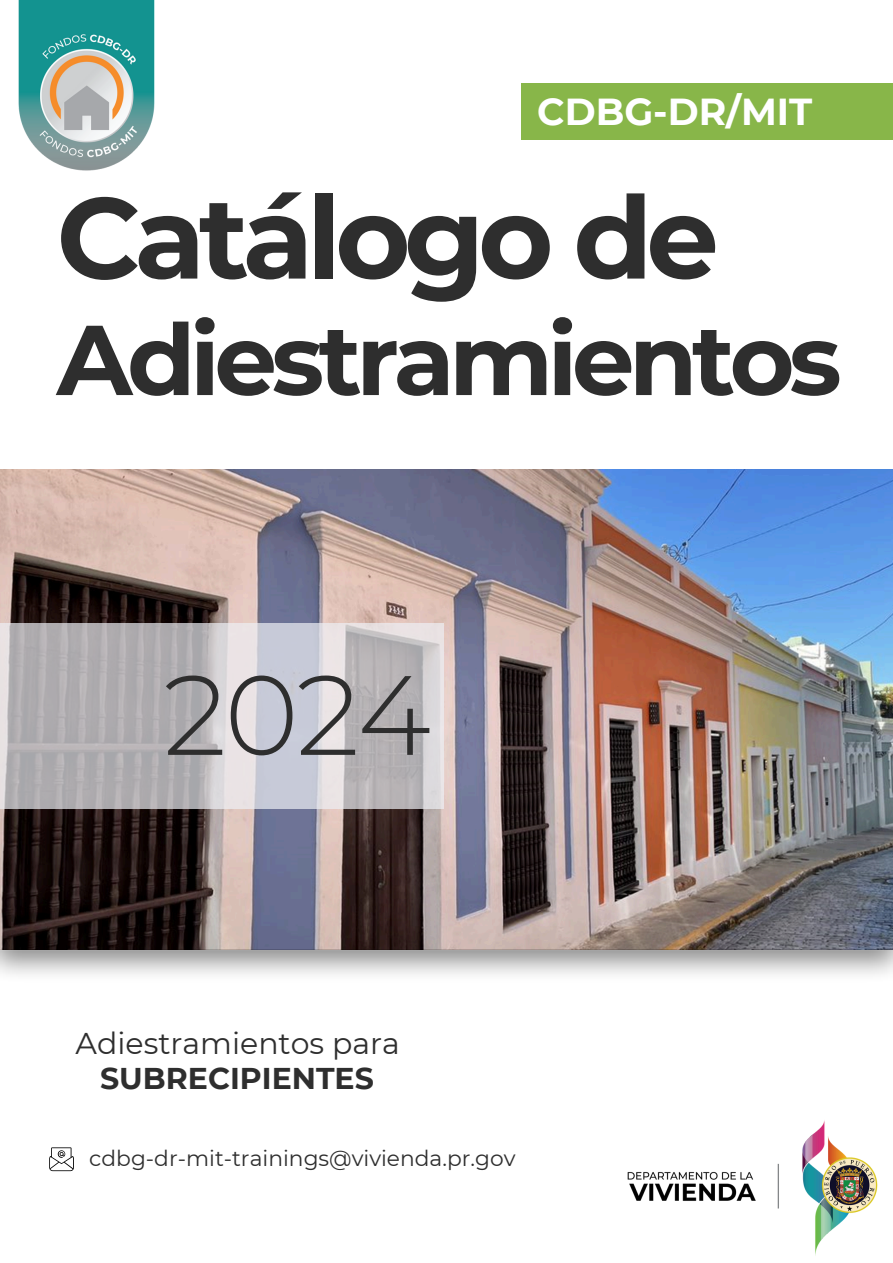
<style>
.page{position:relative;width:893px;height:1263px;background:#fff}
.page>*{position:absolute;margin:0;border:0;box-sizing:border-box;transform-origin:0 0}
.t1{font:700 114.75px "Montserrat";letter-spacing:-.055em;color:#2e2e2e}
.t2{font:300 112.5px "Montserrat";color:#2e2e2e}
.t3{font:700 99px "Montserrat";letter-spacing:-.055em;color:#2e2e2e}
.t4{font:700 37.5px "Montserrat";color:#fff}
.t5{font:30px "Montserrat";color:#2e2e2e}
.t6{font:700 30px "Montserrat";color:#2e2e2e}
.t7{font:21.75px "Montserrat";color:#2e2e2e}
</style>
<div class="page">
<img style="left:0;top:470px;width:893px;height:505px">
<svg style="left:0;top:623px;width:444px;height:186px;background:#c0bdc1"></svg>
<div style="left:521px;top:83px;width:372px;height:57px;background:#88b649"></div>
<img style="left:627px;top:1120px;width:251px;height:136px">
<img style="left:18px;top:0;width:137px;height:171px">
<svg style="left:49px;top:1147px;width:25px;height:24px"></svg>
<p class="t4" style="left:537px;top:89px;width:277px">CDBG-DR/MIT</p>
<p class="t1" style="left:57px;top:167px;width:663px">Catálogo de</p>
<h3 class="t3" style="left:57px;top:299px;width:786px">Adiestramientos</h3>
<h2 class="t2" style="left:163px;top:646px;width:269px">2024</h2>
<h6 class="t5" style="left:76px;top:1025px;width:326px">Adiestramientos para</h6>
<p class="t6" style="left:100px;top:1060px;width:275px">SUBRECIPIENTES</p>
<h5 class="t7" style="left:89px;top:1145px;width:428px">cdbg-dr-mit-trainings@vivienda.pr.gov</h5>
</div>
